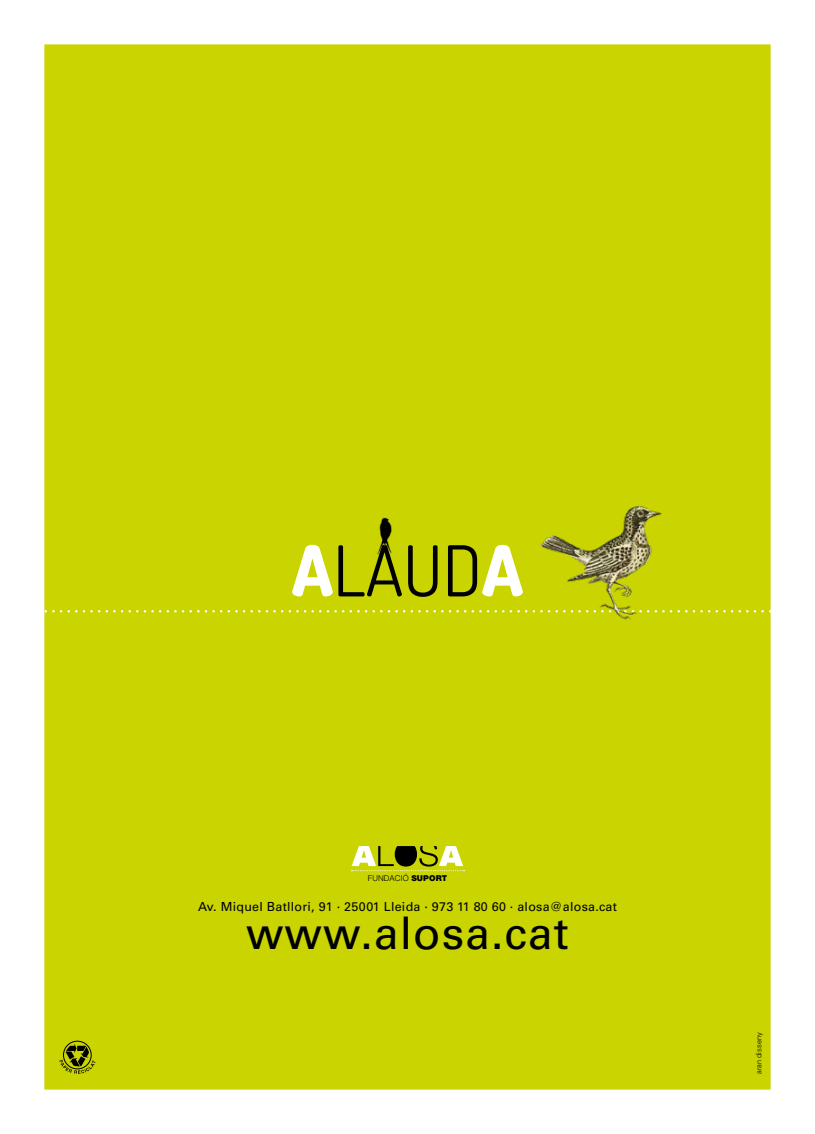
<style>
.page{position:relative;width:815px;height:1134px;background:#fff}
.page>*{position:absolute;margin:0;border:0;box-sizing:border-box;transform-origin:0 0}
.t1{font:70px "Dosis";color:#000}
.t2{font:45px "Univers";letter-spacing:.02em;color:#000}
.t3{font:12.5px "Univers";letter-spacing:.02em;color:#000}
.t4{font:300 8.12px "Helvetica Neue";letter-spacing:.02em;color:#000}
.t5{font:300 7.5px "Univers";color:#000}
.s1{font-weight:800;color:#fff}
.s2{font-weight:900}
</style>
<div class="page">
<div style="left:44px;top:44px;width:727px;height:1045px;background:#c9d400;border:1px solid #c9d400"></div>
<svg style="left:44px;top:610px;width:727px;height:2px"></svg>
<img style="left:377px;top:517px;width:15px;height:38px">
<img style="left:529px;top:506px;width:146px;height:114px">
<svg style="left:351px;top:846px;width:114px;height:25px"></svg>
<div style="left:63px;top:1041px;width:28px;height:28px;border:1px solid #000;border-radius:50%"></div>
<svg style="left:59px;top:1044px;width:37px;height:30px"></svg>
<h1 class="t1" style="left:292px;top:525px;width:233px"><span class="s1">A</span>LAUD<span class="s1">A</span></h1>
<p class="t4" style="left:368px;top:873px;width:81px">FUNDACIÓ <span class="s2">SUPORT</span></p>
<p class="t3" style="left:198px;top:899px;width:420px">Av. Miquel Batllori, 91 · 25001 Lleida · 973 11 80 60 · alosa@alosa.cat</p>
<h2 class="t2" style="left:246px;top:906px;width:324px">www.alosa.cat</h2>
<p class="t5" style="left:754px;top:1074px;width:43px;rotate:-90deg">aran disseny</p>
</div>
